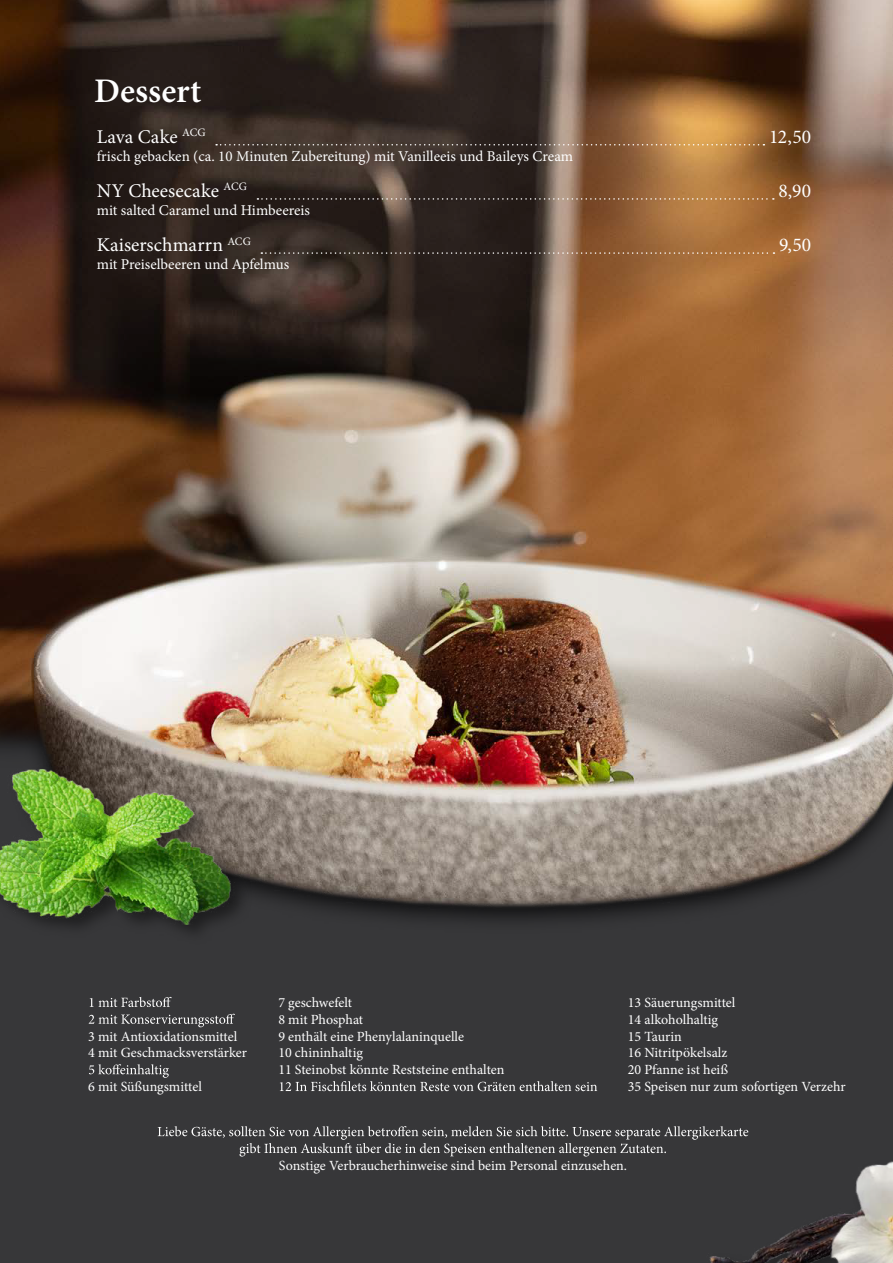
<style>
.page{position:relative;width:893px;height:1263px;background:#373739}
.page>*{position:absolute;margin:0;border:0;box-sizing:border-box;transform-origin:0 0}
.t1{font:600 34.5px "Minion Pro";color:#fff}
.t2{font:19.5px "Minion Pro";color:#fff}
.t3{font:15px "Minion Pro";color:#fff}
.t4{font:14.1px/16.8px "Minion Pro";color:#fff}
</style>
<div class="page">
<img style="left:709px;top:1131px;width:184px;height:132px">
<svg style="left:90px;top:1001px;width:81px;height:6px"></svg>
<svg style="left:89px;top:1014px;width:146px;height:13px"></svg>
<svg style="left:89px;top:1064px;width:80px;height:14px"></svg>
<svg style="left:280px;top:1081px;width:317px;height:10px"></svg>
<svg style="left:158px;top:1126px;width:590px;height:30px"></svg>
<img style="left:0;top:0;width:893px;height:1001px">
<img style="left:0;top:757px;width:253px;height:185px">
<svg style="left:216px;top:144px;width:548px;height:1px"></svg>
<svg style="left:257px;top:198px;width:517px;height:2px"></svg>
<svg style="left:261px;top:252px;width:513px;height:2px"></svg>
<h1 class="t1" style="left:94px;top:67px;width:109px">Dessert</h1>
<h2 class="t2" style="left:97px;top:124px;width:110px">Lava Cake <sup>ACG</sup></h2>
<h2 class="t2" style="left:769px;top:124px;width:44px">12,50</h2>
<p class="t3" style="left:97px;top:146px;width:478px">frisch gebacken (ca. 10 Minuten Zubereitung) mit Vanilleeis und Baileys Cream</p>
<h2 class="t2" style="left:97px;top:178px;width:152px">NY Cheesecake <sup>ACG</sup></h2>
<h2 class="t2" style="left:778px;top:178px;width:34px">8,90</h2>
<p class="t3" style="left:97px;top:200px;width:215px">mit salted Caramel und Himbeereis</p>
<h2 class="t2" style="left:97px;top:232px;width:156px">Kaiserschmarrn <sup>ACG</sup></h2>
<h2 class="t2" style="left:779px;top:232px;width:34px">9,50</h2>
<p class="t3" style="left:97px;top:254px;width:194px">mit Preiselbeeren und Apfelmus</p>
<p class="t4" style="left:88px;top:1028px;width:160px">3 mit Antioxidationsmittel<br>4 mit Geschmacksverstärker</p>
<p class="t4" style="left:88px;top:1078px;width:115px">6 mit Süßungsmittel</p>
<p class="t4" style="left:278px;top:994px;width:228px">7 geschwefelt<br>8 mit Phosphat<br>9 enthält eine Phenylalaninquelle<br>10 chininhaltig<br>11 Steinobst könnte Reststeine enthalten</p>
<p class="t4" style="left:628px;top:994px;width:219px">13 Säuerungsmittel<br>14 alkoholhaltig<br>15 Taurin<br>16 Nitritpökelsalz<br>20 Pfanne ist heiß<br>35 Speisen nur zum sofortigen Verzehr</p>
<p class="t4" style="left:279px;top:1157px;width:350px">Sonstige Verbraucherhinweise sind beim Personal einzusehen.</p>
</div>
